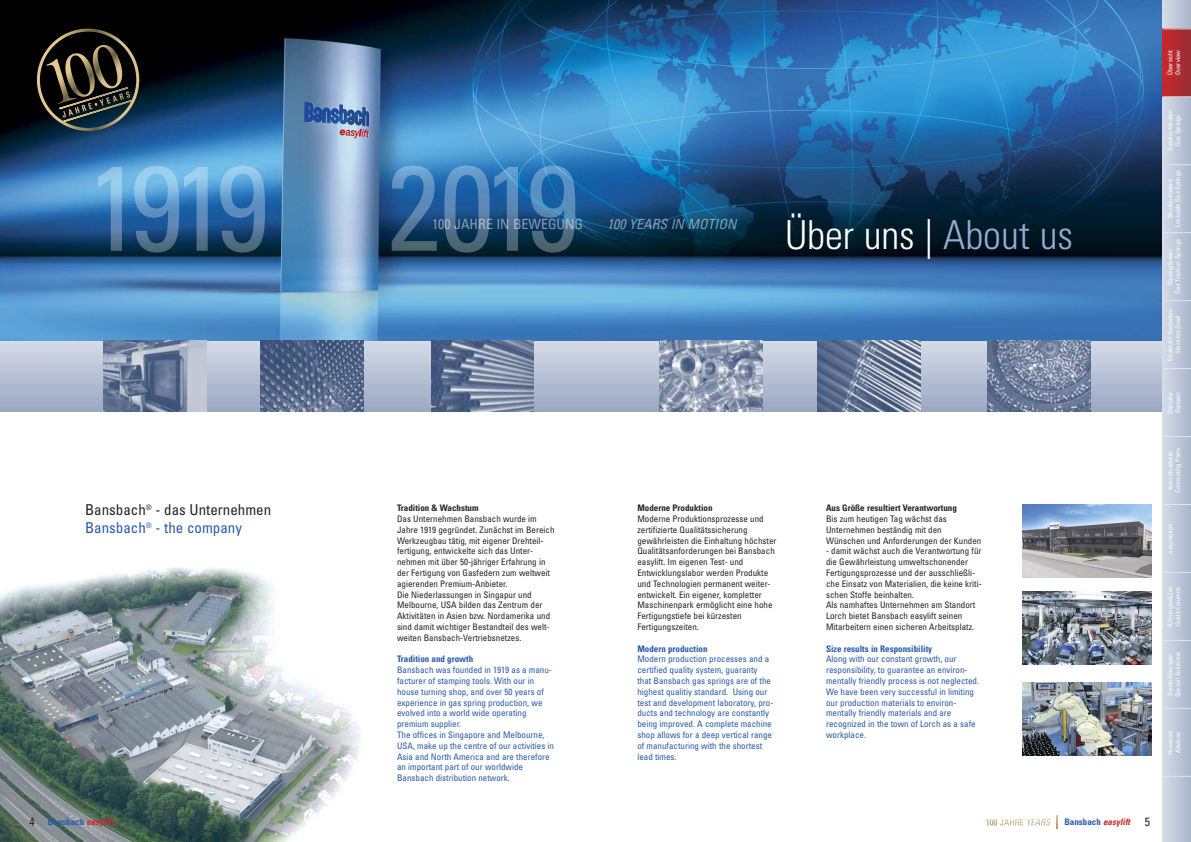
<style>
.page{position:relative;width:1191px;height:842px;background:#fff}
.page>*{position:absolute;margin:0;border:0;box-sizing:border-box;transform-origin:0 0}
.t1{font:300 condensed 40px "Univers";color:#fff}
.t2{font:condensed 15px/18px "Univers";color:#272526}
.t3{font:condensed 14px "Univers";color:rgb(255 255 255/.5)}
.t4{font:italic condensed 14px "Univers";color:rgb(255 255 255/.5)}
.t5{font:condensed 9px/10.8px "Univers";color:#272526}
.t6{font:condensed 9px/10.8px "Univers";color:#295aa7}
.t7{font:700 condensed 9px "Univers";color:#295aa7}
.t8{font:700 condensed 9px "Univers";color:#272526}
.t9{font:condensed 6.5px/7.8px "Univers";color:#fff}
.s1{color:#295aa7}
.s2{color:#94add3}
.s3{font-weight:400;font-size:12px;color:#272526}
.s4{font-style:italic;color:#cc262a}
</style>
<div class="page">
<img style="left:0;top:567px;width:362px;height:275px">
<div style="left:595px;top:340px;width:596px;height:71px;background:linear-gradient(to bottom,#d6dce8,#9aa8c3)"></div>
<img style="left:1022px;top:505px;width:129px;height:72px">
<img style="left:1022px;top:591px;width:129px;height:73px">
<img style="left:1022px;top:682px;width:129px;height:73px">
<div style="left:0;top:340px;width:595px;height:71px;background:linear-gradient(to bottom,#d5dae7,#9aa8c3)"></div>
<img style="left:0;top:0;width:1162px;height:340px">
<img style="left:103px;top:340px;width:103px;height:71px">
<img style="left:261px;top:340px;width:103px;height:71px">
<img style="left:431px;top:340px;width:103px;height:71px">
<svg style="left:1162px;top:0;width:29px;height:842px;background:#c0c8da"></svg>
<svg style="left:1162px;top:29px;width:29px;height:67px;background:#b02b30"></svg>
<svg style="left:1162px;top:28px;width:29px;height:1px"></svg>
<svg style="left:1162px;top:96px;width:29px;height:1px"></svg>
<svg style="left:1162px;top:164px;width:29px;height:1px"></svg>
<svg style="left:1162px;top:232px;width:29px;height:1px"></svg>
<svg style="left:1162px;top:300px;width:29px;height:1px"></svg>
<svg style="left:1162px;top:368px;width:29px;height:1px"></svg>
<svg style="left:1162px;top:436px;width:29px;height:1px"></svg>
<svg style="left:1162px;top:504px;width:29px;height:1px"></svg>
<svg style="left:1162px;top:572px;width:29px;height:1px"></svg>
<svg style="left:1162px;top:640px;width:29px;height:1px"></svg>
<svg style="left:1162px;top:708px;width:29px;height:1px"></svg>
<svg style="left:1162px;top:776px;width:29px;height:1px"></svg>
<img style="left:659px;top:340px;width:103px;height:71px">
<img style="left:817px;top:340px;width:103px;height:71px">
<img style="left:987px;top:340px;width:103px;height:71px">
<svg style="left:1056px;top:815px;width:1px;height:14px"></svg>
<svg style="left:986px;top:819px;width:64px;height:6px"></svg>
<svg style="left:530px;top:166px;width:45px;height:87px;background:#336894"></svg>
<svg style="left:444px;top:166px;width:74px;height:87px;background:#356692"></svg>
<svg style="left:391px;top:166px;width:46px;height:85px;background:#356795"></svg>
<svg style="left:220px;top:166px;width:45px;height:87px;background:#497eab"></svg>
<svg style="left:134px;top:166px;width:74px;height:87px;background:#4e85b2"></svg>
<svg style="left:98px;top:167px;width:24px;height:84px;background:#568cb8"></svg>
<svg style="left:46px;top:45px;width:88px;height:78px;background:#33332a"></svg>
<div style="left:37px;top:29px;width:102px;height:102px;border:3px solid #fff;border-radius:50%"></div>
<h2 class="t2" style="left:85px;top:502px;width:188px">Bansbach<sup>®</sup> - das Unternehmen<br><span class="s1">Bansbach</span><sup>®</sup> <span class="s1">- the company</span></h2>
<h3 class="t3" style="left:432px;top:219px;width:153px">100 JAHRE IN BEWEGUNG</h3>
<h3 class="t4" style="left:607px;top:219px;width:133px">100 YEARS IN MOTION</h3>
<h1 class="t1" style="left:785px;top:220px;width:289px">Über uns | <span class="s2">About us</span></h1>
<p class="t8" style="left:397px;top:505px;width:83px">Tradition &amp; Wachstum</p>
<p class="t5" style="left:397px;top:514px;width:159px">Das Unternehmen Bansbach wurde im Jahre 1919 gegründet. Zunächst im Bereich Werkzeugbau tätig, mit eigener Drehteil - fertigung, entwickelte sich das Unter - nehmen mit über 50-jähriger Erfahrung in der Fertigung von Gasfedern zum weltweit agierenden Premium-Anbieter.<br>Die Niederlassungen in Singapur und Melbourne, USA bilden das Zentrum der Aktivitäten in Asien bzw. Nordamerika und sind damit wichtiger Bestandteil des welt&shy;weiten Bansbach-Vertriebsnetzes.</p>
<p class="t7" style="left:397px;top:656px;width:78px">Tradition and growth</p>
<p class="t6" style="left:397px;top:665px;width:159px">Bansbach was founded in 1919 as a manu - facturer of stamping tools. With our in house turning shop, and over 50 years of experience in gas spring production, we evolved into a world wide operating premium supplier.<br>The offices in Singapore and Melbourne, USA, make up the centre of our activities in Asia and North America and are therefore an important part of our worldwide Bansbach distribution network.</p>
<p class="t8" style="left:637px;top:505px;width:77px">Moderne Produktion</p>
<p class="t5" style="left:637px;top:514px;width:141px">Moderne Produktionsprozesse und zertifizierte Qualitätssicherung gewährleisten die Einhaltung höchster Qualitätsanfor derungen bei Bansbach easylift. Im eigenen Test- und Entwicklungslabor werden Produkte und Technologien permanent weiter&shy;entwickelt. Ein eigener, kompletter Maschinenpark ermöglicht eine hohe Fertigungstiefe bei kürzesten Fertigungszeiten.</p>
<p class="t7" style="left:637px;top:645px;width:72px">Modern production</p>
<p class="t6" style="left:637px;top:654px;width:137px">Modern production processes and a certified quality system, guaranty that Bansbach gas springs are of the highest qualitiy standard. Using our test and development laboratory, pro&shy;ducts and technology are constantly being improved. A complete machine shop allows for a deep vertical range of manufacturing with the shortest lead times.</p>
<p class="t8" style="left:826px;top:505px;width:132px">Aus Größe resultiert Verantwortung</p>
<p class="t5" style="left:826px;top:514px;width:157px">Bis zum heutigen Tag wächst das<br>Unternehmen beständig mit den<br>Wünschen und Anforderungen der Kunden</p>
<p class="t5" style="left:826px;top:546px;width:157px">- damit wächst auch die Verant wortung für die Gewähr leistung umweltschonender Ferti gungs prozesse und der ausschließli&shy;che Einsatz von Materialien, die keine kriti&shy;schen Stoffe beinhalten.<br>Als namhaftes Unternehmen am Standort Lorch bietet Bansbach easylift seinen Mitarbeitern einen sicheren Arbeitsplatz.</p>
<p class="t7" style="left:826px;top:645px;width:108px">Size results in Responsibility</p>
<p class="t6" style="left:826px;top:654px;width:154px">Along with our constant growth, our responsibility, to guarantee an environ&shy;mentally friendly process is not neglected.<br>We have been very successful in limiting our production materials to environ - mentally friendly materials and are recognized in the town of Lorch as a safe workplace.</p>
<p class="t7" style="left:29px;top:819px;width:87px"><span class="s3">4</span> Bansbach <span class="s4">easylift</span></p>
<p class="t7" style="left:1064px;top:819px;width:87px">Bansbach <span class="s4">easylift</span> <span class="s3">5</span></p>
<p class="t9" style="left:1166px;top:75px;width:27px;rotate:-90deg">Übersicht<br>Overview</p>
<p class="t9" style="left:1166px;top:151px;width:43px;text-align:center;rotate:-90deg">Gasdruckfedern<br>Gas Springs</p>
<p class="t9" style="left:1166px;top:227px;width:58px;text-align:center;rotate:-90deg">Blockierfedern<br>Lockable Gas Springs</p>
<p class="t9" style="left:1166px;top:294px;width:56px;text-align:center;rotate:-90deg">Gaszugfedern<br>Gas Traction Springs</p>
<p class="t9" style="left:1166px;top:361px;width:54px;text-align:center;rotate:-90deg">Edelstahl Gasfedern<br>Stainless Steel</p>
<p class="t9" style="left:1166px;top:414px;width:24px;rotate:-90deg">Dämpfer<br>Damper</p>
<p class="t9" style="left:1166px;top:493px;width:46px;text-align:center;rotate:-90deg">Anschlussteile<br>Connecting Parts</p>
<p class="t9" style="left:1166px;top:554px;width:31px;rotate:-90deg">easymotion</p>
<p class="t9" style="left:1166px;top:627px;width:43px;rotate:-90deg">Führungssäulen<br>Guide Columns</p>
<p class="t9" style="left:1166px;top:697px;width:47px;rotate:-90deg">Sonderlösungen<br>Special Solutions</p>
<p class="t9" style="left:1166px;top:755px;width:26px;rotate:-90deg">Hinweise<br>Advices</p>
</div>
